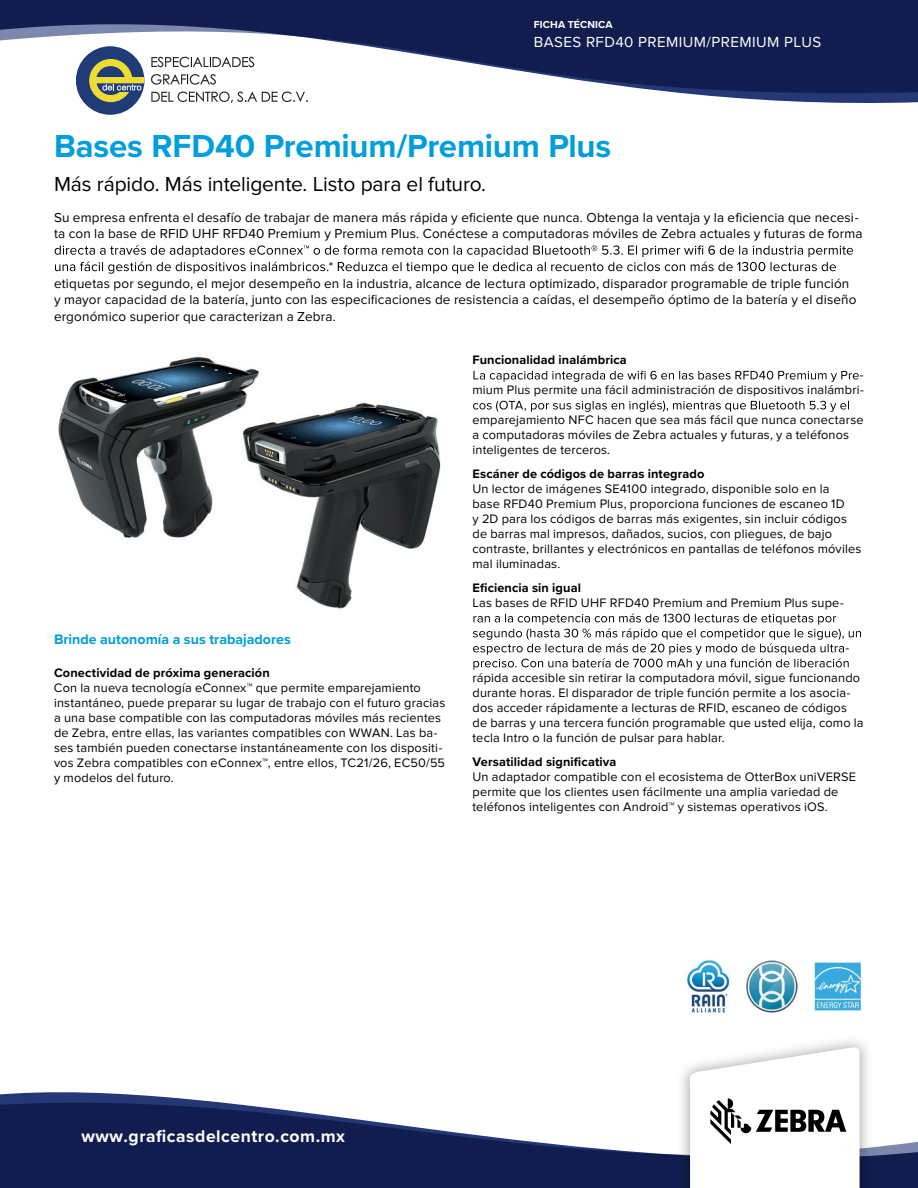
<style>
.page{position:relative;width:918px;height:1188px;background:#fff}
.page>*{position:absolute;margin:0;border:0;box-sizing:border-box;transform-origin:0 0}
.t1{font:700 33px "Proxima Nova";letter-spacing:-.005em;color:#009edb}
.t2{font:21px "Proxima Nova";letter-spacing:-.005em;color:#000}
.t3{font:700 17.55px "Proxima Nova";letter-spacing:.03em;color:#fff}
.t4{font:15.15px "Proxima Nova";letter-spacing:.03em;color:#fff}
.t5{font:700 14.25px "Proxima Nova";color:#009edb}
.t6{font:13.5px/16.5px "Proxima Nova";letter-spacing:.01em;color:#000}
.t7{font:12.75px/15px "Proxima Nova";letter-spacing:.015em;color:#000}
.t8{font:700 12.75px "Proxima Nova";letter-spacing:.01em;color:#000}
.t9{font:700 10.5px "Proxima Nova";letter-spacing:.01em;color:#fff}
</style>
<div class="page">
<svg style="left:473px;top:371px;width:386px;height:11px"></svg>
<svg style="left:473px;top:400px;width:376px;height:12px"></svg>
<svg style="left:473px;top:613px;width:388px;height:57px"></svg>
<svg style="left:55px;top:245px;width:798px;height:29px"></svg>
<img style="left:686px;top:961px;width:176px;height:52px">
<img style="left:58px;top:356px;width:383px;height:253px">
<svg style="left:78px;top:93px;width:840px;height:22px"></svg>
<div style="left:76px;top:46px;width:68px;height:69px;background:#1f3b78;border-radius:50%"></div>
<svg style="left:93px;top:93px;width:51px;height:9px"></svg>
<svg style="left:151px;top:93px;width:157px;height:10px"></svg>
<svg style="left:0;top:0;width:918px;height:93px;fill:#111d4e"></svg>
<svg style="left:0;top:1092px;width:226px;height:11px;fill:#233874"></svg>
<svg style="left:0;top:1103px;width:918px;height:85px;fill:#111d4e"></svg>
<img style="left:673px;top:1040px;width:205px;height:148px">
<svg style="left:690px;top:1046px;width:170px;height:142px"></svg>
<p class="t9" style="left:534px;top:17px;width:80px">FICHA TÉCNICA</p>
<p class="t4" style="left:534px;top:31px;width:289px">BASES RFD40 PREMIUM/PREMIUM PLUS</p>
<h1 class="t1" style="left:54px;top:121px;width:559px">Bases RFD40 Premium/Premium Plus</h1>
<h2 class="t2" style="left:54px;top:172px;width:434px">Más rápido. Más inteligente. Listo para el futuro.</h2>
<p class="t6" style="left:54px;top:209px;width:810px">Su empresa enfrenta el desafío de trabajar de manera más rápida y eficiente que nunca. Obtenga la ventaja y la eficiencia que necesi&shy;ta con la base de RFID UHF RFD40 Premium y Premium Plus. Conéctese a computadoras móviles de Zebra actuales y futuras de forma</p>
<p class="t6" style="left:54px;top:275px;width:804px">etiquetas por segundo, el mejor desempeño en la industria, alcance de lectura optimizado, disparador programable de triple función y mayor capacidad de la batería, junto con las especificaciones de resistencia a caídas, el desempeño óptimo de la batería y el diseño ergonómico superior que caracterizan a Zebra.</p>
<p class="t5" style="left:54px;top:628px;width:238px">Brinde autonomía a sus trabajadores</p>
<p class="t8" style="left:54px;top:663px;width:217px">Conectividad de próxima generación</p>
<p class="t7" style="left:54px;top:680px;width:393px">Con la nueva tecnología eConnex™ que permite emparejamiento instantáneo, puede preparar su lugar de trabajo con el futuro gracias a una base compatible con las computadoras móviles más recientes de Zebra, entre ellas, las variantes compatibles con WWAN. Las ba&shy;ses también pueden conectarse instantáneamente con los dispositi&shy;vos Zebra compatibles con eConnex™, entre ellos, TC21/26, EC50/55 y modelos del futuro.</p>
<p class="t8" style="left:472px;top:351px;width:156px">Funcionalidad inalámbrica</p>
<p class="t7" style="left:473px;top:368px;width:393px;text-align:right">-<br>mium Plus permite una fácil administración de dispositivos inalámbri-</p>
<p class="t7" style="left:472px;top:413px;width:393px">emparejamiento NFC hacen que sea más fácil que nunca conectarse a computadoras móviles de Zebra actuales y futuras, y a teléfonos inteligentes de terceros.</p>
<p class="t8" style="left:473px;top:465px;width:233px">Escáner de códigos de barras integrado</p>
<p class="t7" style="left:473px;top:482px;width:390px">Un lector de imágenes SE4100 integrado, disponible solo en la<br>base RFD40 Premium Plus, proporciona funciones de escaneo 1D<br>y 2D para los códigos de barras más exigentes, sin incluir códigos de barras mal impresos, dañados, sucios, con pliegues, de bajo contraste, brillantes y electrónicos en pantallas de teléfonos móviles mal iluminadas.</p>
<p class="t8" style="left:473px;top:579px;width:110px">Eficiencia sin igual</p>
<p class="t7" style="left:473px;top:596px;width:373px">Las bases de RFID UHF RFD40 Premium and Premium Plus supe-</p>
<p class="t7" style="left:845px;top:641px;width:5px">-</p>
<p class="t7" style="left:472px;top:671px;width:393px">rápida accesible sin retirar la computadora móvil, sigue funcionando durante horas. El disparador de triple función permite a los asocia&shy;dos acceder rápidamente a lecturas de RFID, escaneo de códigos de barras y una tercera función programable que usted elija, como la tecla Intro o la función de pulsar para hablar.</p>
<p class="t8" style="left:473px;top:752px;width:146px">Versatilidad significativa</p>
<p class="t7" style="left:473px;top:770px;width:385px">Un adaptador compatible con el ecosistema de OtterBox uniVERSE permite que los clientes usen fácilmente una amplia variedad de teléfonos inteligentes con Android™ y sistemas operativos iOS.</p>
<h3 class="t3" style="left:82px;top:1123px;width:265px">www.graficasdelcentro.com.mx</h3>
</div>
